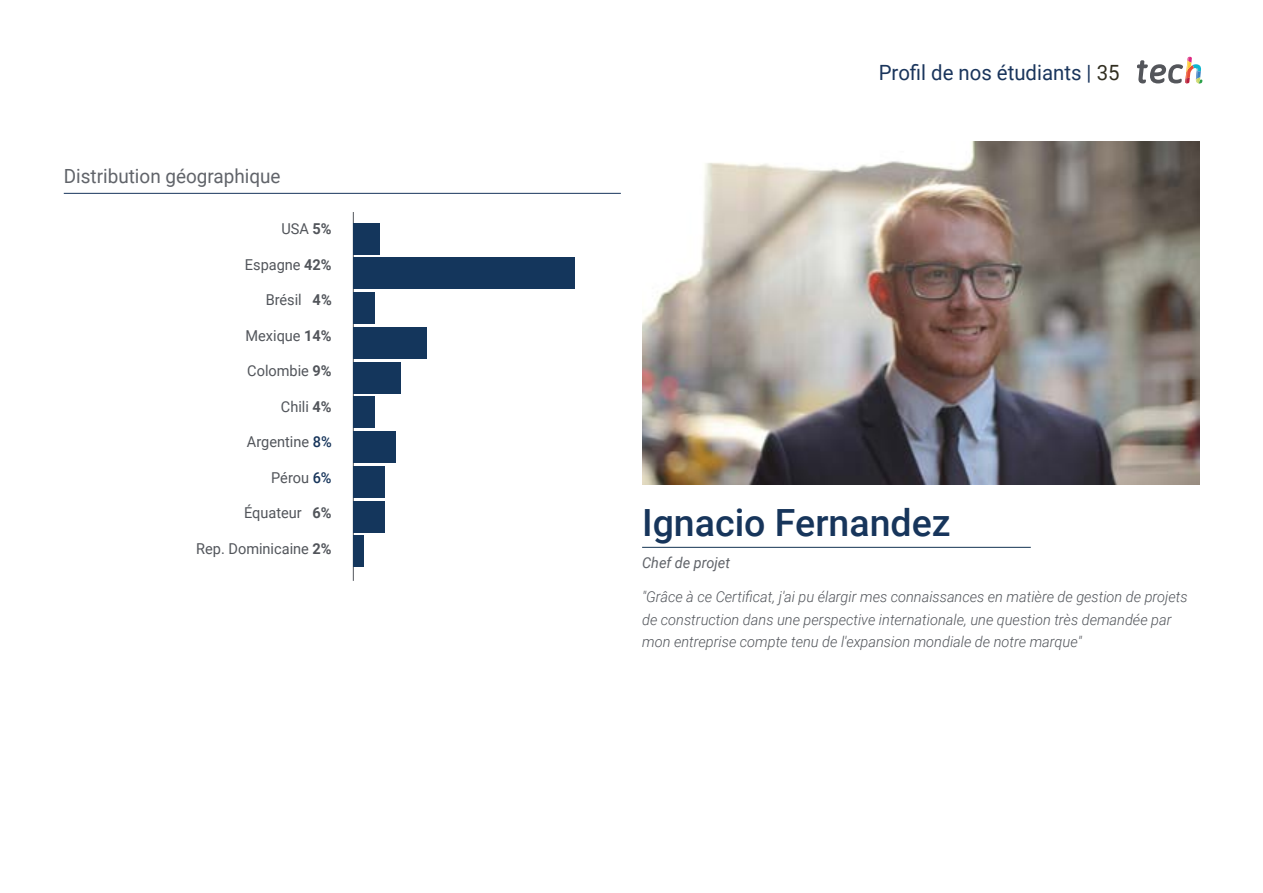
<style>
.page{position:relative;width:1263px;height:893px;background:#fff}
.page>*{position:absolute;margin:0;border:0;box-sizing:border-box;transform-origin:0 0}
.t1{font:500 37.5px "Roboto";color:#17355b}
.t2{font:21px "Roboto";color:#1a355c}
.t3{font:19.5px "Roboto";color:#61646a}
.t4{font:italic 300 15px/22.5px "Roboto";color:#52555b}
.t5{font:15px "Roboto";color:#52555b}
.t6{font:italic 15px "Roboto";color:#61646a;scale:.96 1}
.s1{font-weight:700}
.s2{font-weight:500;color:#17355b}
.s3{color:#312e20}
</style>
<div class="page">
<svg style="left:1137px;top:57px;width:65px;height:27px"></svg>
<hr style="left:642px;top:547px;width:389px;height:1px;background:#123352">
<img style="left:642px;top:141px;width:557px;height:343px">
<hr style="left:64px;top:193px;width:557px;height:1px;background:#17355b">
<hr style="left:353px;top:212px;width:1px;height:369px;background:#52555b">
<div style="left:353px;top:536px;width:10px;height:31px;background:#14365c"></div>
<div style="left:353px;top:501px;width:32px;height:31px;background:#14365c"></div>
<div style="left:353px;top:466px;width:32px;height:32px;background:#14365c"></div>
<div style="left:353px;top:432px;width:42px;height:31px;background:#14365c"></div>
<div style="left:353px;top:397px;width:21px;height:31px;background:#14365c"></div>
<div style="left:353px;top:362px;width:47px;height:31px;background:#14365c"></div>
<div style="left:353px;top:327px;width:74px;height:32px;background:#14365c"></div>
<div style="left:353px;top:293px;width:21px;height:31px;background:#14365c"></div>
<div style="left:353px;top:258px;width:222px;height:31px;background:#14365c"></div>
<div style="left:353px;top:223px;width:26px;height:31px;background:#14365c"></div>
<h3 class="t3" style="left:64px;top:162px;width:218px">Distribution géographique</h3>
<p class="t5" style="left:281px;top:218px;width:52px">USA <span class="s1">5%</span></p>
<p class="t5" style="left:245px;top:254px;width:88px">Espagne <span class="s1">42%</span></p>
<p class="t5" style="left:266px;top:289px;width:68px">Brésil <span class="s1">4%</span></p>
<p class="t5" style="left:245px;top:325px;width:88px">Mexique <span class="s1">14%</span></p>
<p class="t5" style="left:247px;top:360px;width:86px">Colombie <span class="s1">9%</span></p>
<p class="t5" style="left:281px;top:396px;width:52px">Chili <span class="s1">4%</span></p>
<p class="t5" style="left:247px;top:431px;width:86px">Argentine <span class="s2">8%</span></p>
<p class="t5" style="left:271px;top:467px;width:62px">Pérou <span class="s2">6%</span></p>
<p class="t5" style="left:244px;top:502px;width:89px">Équateur <span class="s1">6%</span></p>
<p class="t5" style="left:196px;top:538px;width:137px">Rep. Dominicaine <span class="s1">2%</span></p>
<h2 class="t2" style="left:879px;top:57px;width:242px">Profil de nos étudiants | <span class="s3">35</span></h2>
<h1 class="t1" style="left:642px;top:496px;width:310px">Ignacio Fernandez</h1>
<p class="t6" style="left:642px;top:552px;width:93px">Chef de projet</p>
<p class="t4" style="left:642px;top:585px;width:547px">"Grâce à ce Certificat, j'ai pu élargir mes connaissances en matière de gestion de projets de construction dans une perspective internationale, une question très demandée par mon entreprise compte tenu de l'expansion mondiale de notre marque"</p>
</div>
